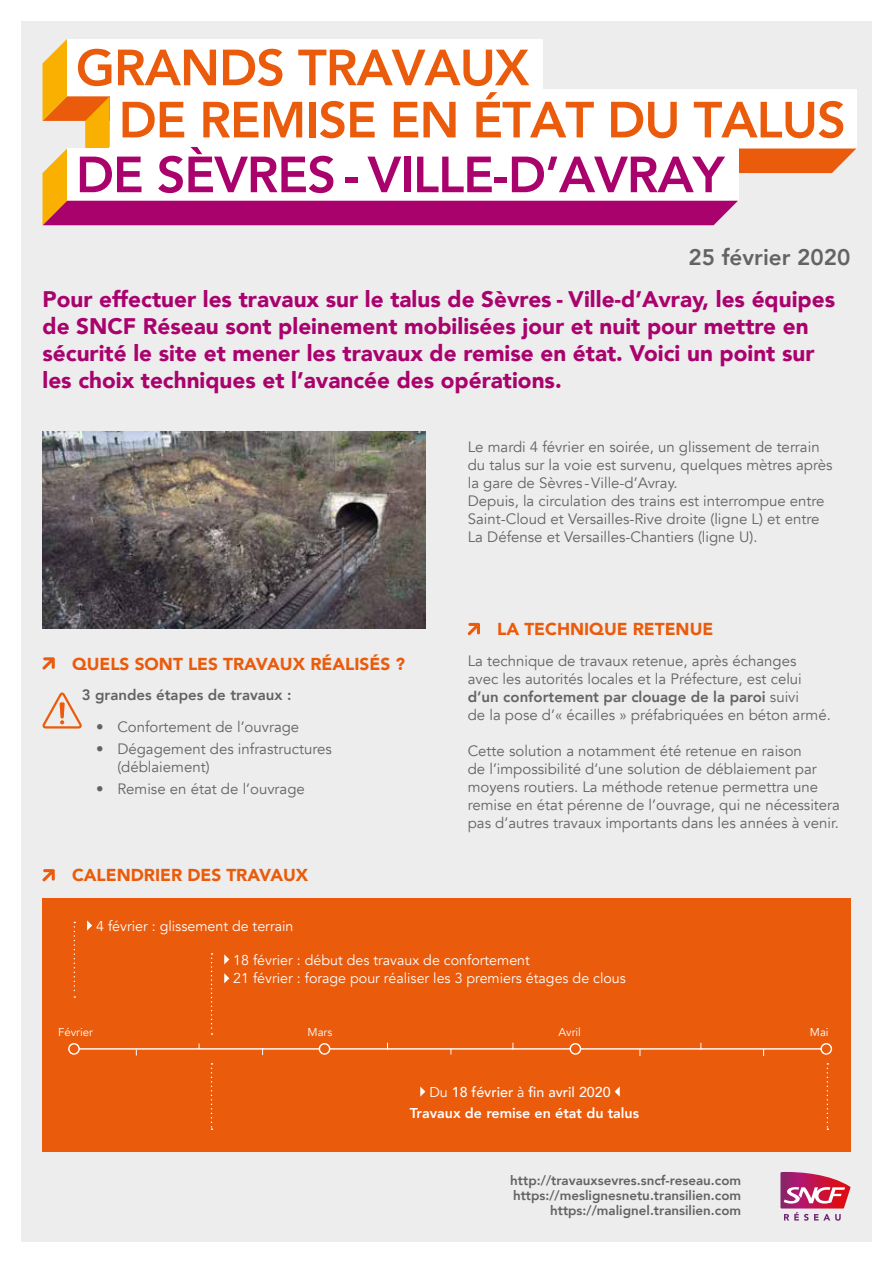
<style>
.page{position:relative;width:893px;height:1263px;background:#fff}
.page>*{position:absolute;margin:0;border:0;box-sizing:border-box;transform-origin:0 0}
.t1{font:900 22.5px/27px "Avenir";color:#aa026d}
.t2{font:800 22.5px "Avenir";color:#646363}
.t3{font:900 17.25px "Avenir";color:#ea5b0b}
.t4{font:15px/18px "Avenir";color:#646363}
.t5{font:800 15px "Avenir";color:#646363}
.t6{font:14.25px/18.9px "Avenir";color:#fff}
.t7{font:800 14.25px/21px "Avenir";color:#fff}
.t8{font:800 13.35px/15px "Avenir";color:#646363;text-align:right}
.t9{font:11.4px "Avenir";color:#fff}
.s1{font-weight:800}
.s2{font-weight:400}
.s3{font-weight:500}
</style>
<div class="page">
<div style="left:21px;top:21px;width:851px;height:1221px;background:#ededee"></div>
<svg style="left:780px;top:1172px;width:70px;height:48px"></svg>
<svg style="left:42px;top:692px;width:40px;height:36px"></svg>
<svg style="left:43px;top:657px;width:12px;height:12px"></svg>
<svg style="left:43px;top:39px;width:813px;height:186px"></svg>
<svg style="left:468px;top:623px;width:12px;height:12px"></svg>
<svg style="left:43px;top:869px;width:12px;height:12px"></svg>
<div style="left:43px;top:898px;width:807px;height:254px;background:#ea5b0c"></div>
<svg style="left:74px;top:922px;width:1px;height:76px"></svg>
<svg style="left:211px;top:1063px;width:2px;height:67px"></svg>
<svg style="left:827px;top:1063px;width:1px;height:67px"></svg>
<hr style="left:72px;top:1048px;width:754px;height:1px;background:#fff">
<svg style="left:69px;top:1044px;width:10px;height:10px"></svg>
<div style="left:68px;top:1043px;width:12px;height:12px;border:1px solid #fff;border-radius:50%"></div>
<svg style="left:821px;top:1044px;width:10px;height:10px"></svg>
<div style="left:820px;top:1043px;width:12px;height:12px;border:1px solid #fff;border-radius:50%"></div>
<svg style="left:87px;top:920px;width:5px;height:10px"></svg>
<svg style="left:420px;top:1086px;width:5px;height:11px"></svg>
<svg style="left:615px;top:1086px;width:5px;height:11px"></svg>
<svg style="left:319px;top:1044px;width:11px;height:10px"></svg>
<div style="left:319px;top:1043px;width:11px;height:12px;border:1px solid #fff;border-radius:50%"></div>
<svg style="left:570px;top:1044px;width:10px;height:10px"></svg>
<div style="left:570px;top:1043px;width:11px;height:12px;border:1px solid #fff;border-radius:50%"></div>
<svg style="left:211px;top:953px;width:2px;height:82px"></svg>
<svg style="left:224px;top:954px;width:5px;height:10px"></svg>
<svg style="left:224px;top:973px;width:5px;height:10px"></svg>
<img style="left:43px;top:432px;width:382px;height:196px">
<h1 class="t2" style="left:688px;top:240px;width:164px">25 février 2020</h1>
<p class="t1" style="left:43px;top:285px;width:794px">Pour effectuer les travaux sur le talus de Sèvres - Ville-d’Avray, les équipes de SNCF Réseau sont pleinement mobilisées jour et nuit pour mettre en sécurité le site et mener les travaux de remise en état. Voici un point sur les choix techniques et l’avancée des opérations.</p>
<p class="t4" style="left:468px;top:438px;width:366px">Le mardi 4 février en soirée, un glissement de terrain du talus sur la voie est survenu, quelques mètres après la gare de Sèvres -Ville-d’Avray.<br>Depuis, la circulation des trains est interrompue entre Saint-Cloud et Versailles-Rive droite (ligne L) et entre La Défense et Versailles-Chantiers (ligne U).</p>
<p class="t3" style="left:72px;top:649px;width:334px">QUELS SONT LES TRAVAUX RÉALISÉS ?</p>
<p class="t5" style="left:82px;top:683px;width:211px">3 grandes étapes de travaux :</p>
<p class="t4" style="left:96px;top:718px;width:205px">• Confortement de l’ouvrage</p>
<p class="t4" style="left:117px;top:740px;width:216px;text-indent:-21px">• Dégagement des infrastructures (déblaiement)</p>
<p class="t4" style="left:96px;top:780px;width:210px">• Remise en état de l’ouvrage</p>
<p class="t3" style="left:72px;top:860px;width:238px">CALENDRIER DES TRAVAUX</p>
<p class="t6" style="left:96px;top:916px;width:199px">4 février : glissement de terrain</p>
<p class="t3" style="left:497px;top:614px;width:218px">LA TECHNIQUE RETENUE</p>
<p class="t4" style="left:468px;top:652px;width:365px">La technique de travaux retenue, après échanges<br>avec les autorités locales et la Préfecture, est celui <span class="s1">d’un confortement par clouage de la paroi</span> suivi<br>de la pose d’« écailles » préfabriquées en béton armé.</p>
<p class="t4" style="left:468px;top:742px;width:374px">Cette solution a notamment été retenue en raison<br>de l’impossibilité d’une solution de déblaiement par moyens routiers. La méthode retenue permettra une remise en état pérenne de l’ouvrage, qui ne nécessitera pas d’autres travaux importants dans les années à venir.</p>
<p class="t6" style="left:233px;top:950px;width:394px">18 février : début des travaux de confortement<br>21 février : forage pour réaliser les 3 premiers étages de clous</p>
<p class="t9" style="left:58px;top:1025px;width:36px">Février</p>
<p class="t9" style="left:308px;top:1025px;width:26px">Mars</p>
<p class="t9" style="left:559px;top:1025px;width:24px">Avril</p>
<p class="t9" style="left:810px;top:1025px;width:20px">Mai</p>
<p class="t7" style="left:410px;top:1081px;width:231px;text-indent:20px"><span class="s2">Du</span> <span class="s3">18 février</span> <span class="s2">à</span> <span class="s3">fin avril 2020<br></span>Travaux de remise en état du talus</p>
<p class="t8" style="left:510px;top:1173px;width:232px">http://travauxsevres.sncf-reseau.com https://meslignesnetu.transilien.com https://malignel.transilien.com</p>
</div>
